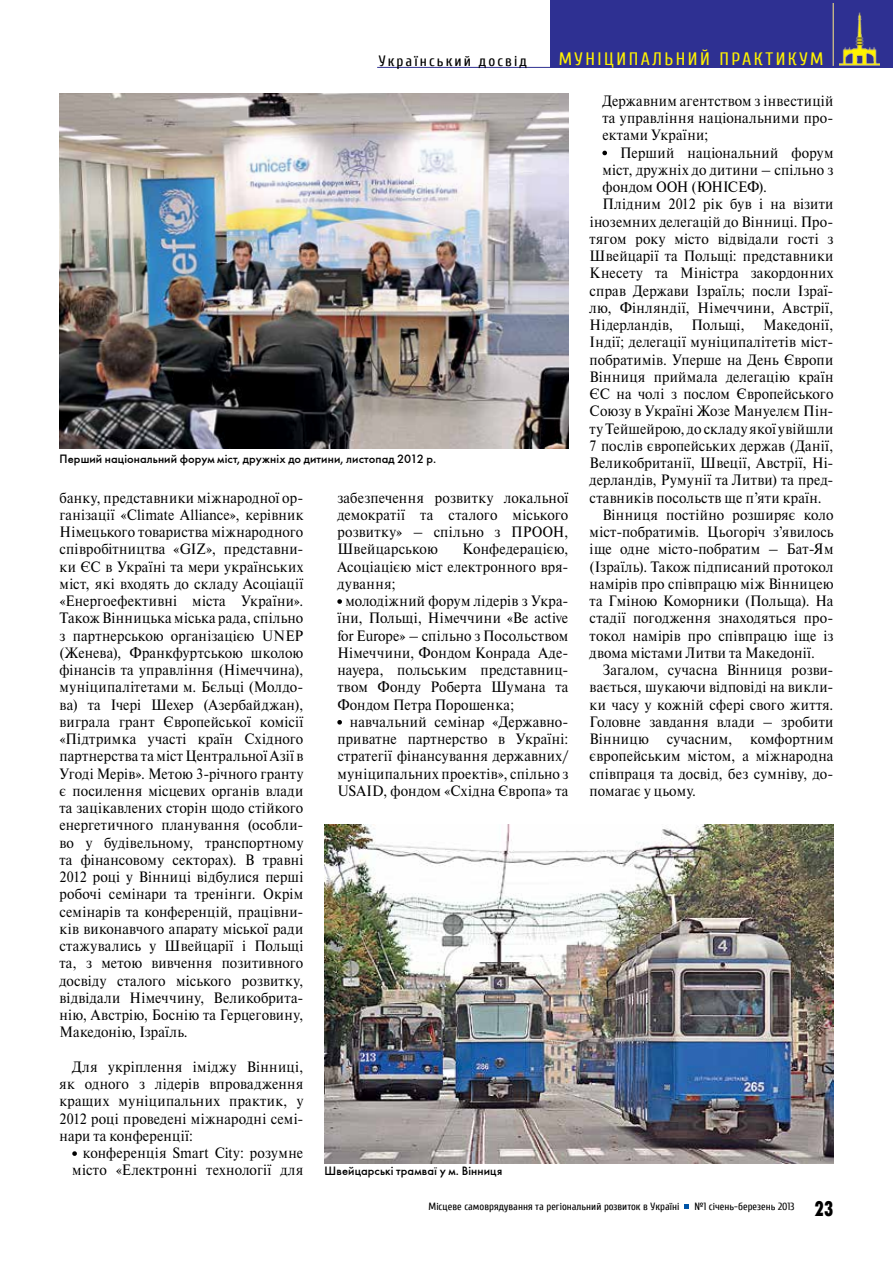
<style>
.page{position:relative;width:893px;height:1263px;background:#fff}
.page>*{position:absolute;margin:0;border:0;box-sizing:border-box;transform-origin:0 0}
.t1{font:21px "Futuris X Cond CTT";color:#000}
.t2{font:18px "Cuprum";letter-spacing:.14em;color:#fff200}
.t3{font:15px/17.2px "Newton 7 C";letter-spacing:.015em;color:#000;text-align:justify;scale:.93 1}
.t4{font:15px "Newton 7 C";letter-spacing:-.005em;color:#000;scale:.93 1}
.t5{font:15px "Cuprum";letter-spacing:.14em;color:#000}
.t6{font:15px "Newton 7 C";letter-spacing:.04em;color:#000;scale:.93 1}
.t7{font:12px "Futuris C";letter-spacing:.01em;color:#000}
.t8{font:10.5px "Cuprum";color:#000}
</style>
<div class="page">
<hr style="left:377px;top:67px;width:173px;height:1px;background:#2e3092">
<div style="left:550px;top:0;width:343px;height:68px;background:#2e3092"></div>
<hr style="left:833px;top:3px;width:1px;height:63px;background:#ffea82">
<img style="left:839px;top:12px;width:41px;height:54px">
<svg style="left:685px;top:1204px;width:4px;height:5px"></svg>
<svg style="left:72px;top:1151px;width:5px;height:5px"></svg>
<svg style="left:337px;top:599px;width:5px;height:5px"></svg>
<svg style="left:337px;top:720px;width:5px;height:5px"></svg>
<svg style="left:602px;top:151px;width:5px;height:4px"></svg>
<img style="left:325px;top:824px;width:508px;height:339px">
<img style="left:60px;top:94px;width:508px;height:355px">
<p class="t5" style="left:379px;top:52px;width:150px">український досвід</p>
<p class="t2" style="left:559px;top:49px;width:266px">муніципальний практикум</p>
<p class="t7" style="left:60px;top:452px;width:378px">Перший національний форум міст, дружніх до дитини, листопад 2012 р.</p>
<p class="t3" style="left:60px;top:489px;width:264px;text-align:left">банку, представники міжнародної ор&shy;ганізації «Climatе Alliance», керівник Німецького товариства міжнародного співробітництва «GIZ», представни&shy;ки ЄС в Україні та мери українських міст, які входять до складу Асоціації «Енергоефективні міста України».<br>Також Вінницька міська рада, спільно з партнерською організацією UNEP (Женева), Франкфуртською школою фінансів та управління (Німеччина), муніципалітетами м. Бєльці (Молдо&shy;ва) та Ічері Шехер (Азербайджан), виграла грант Європейської комісії «Підтримка участі країн Східного партнерства та міст Центральної Азії в Угоді Мерів». Метою 3-річного гранту є посилення місцевих органів влади та зацікавлених сторін щодо стійкого енергетичного планування (особли&shy;во у будівельному, транспортному та фінансовому секторах). В травні 2012 році у Вінниці відбулися перші робочі семінари та тренінги. Окрім семінарів та конференцій, працівни&shy;ків виконавчого апарату міської ради стажувались у Швейцарії і Польщі та, з метою вивчення позитивного досвіду сталого міського розвитку, відвідали Німеччину, Великобрита&shy;нію, Австрію, Боснію та Герцеговину, Македонію, Ізраїль.</p>
<p class="t3" style="left:60px;top:1058px;width:264px;text-indent:13px">Для укріплення іміджу Вінниці, як одного з лідерів впровадження кращих муніципальних практик, у 2012 році проведені міжнародні семі&shy;нари та конференції:</p>
<p class="t3" style="left:72px;top:1144px;width:250px;text-align:right">конференція Smart City: розумне місто «Електронні технології для</p>
<p class="t3" style="left:337px;top:489px;width:250px">забезпечення розвитку локальної демократії та сталого міського розвитку» – спільно з ПРООН, Швейцарською</p>
<p class="t3" style="left:463px;top:541px;width:115px">Конфедерацією,</p>
<p class="t3" style="left:337px;top:558px;width:250px">Асоціацією міст електронного вря-</p>
<p class="t6" style="left:337px;top:575px;width:64px">дування;</p>
<p class="t3" style="left:345px;top:592px;width:241px">молодіжний форум лідерів з Укра-</p>
<p class="t3" style="left:337px;top:610px;width:250px">їни, Польщі, Німеччини «Be active</p>
<p class="t3" style="left:337px;top:627px;width:250px">for Europe» – спільно з Посольством</p>
<p class="t3" style="left:337px;top:644px;width:250px">Німеччини, Фондом Конрада Аде-</p>
<p class="t3" style="left:337px;top:661px;width:248px">науера, польським представниц-</p>
<p class="t3" style="left:337px;top:679px;width:250px">твом Фонду Роберта Шумана та</p>
<p class="t3" style="left:337px;top:696px;width:192px">Фондом Петра Порошенка;</p>
<p class="t3" style="left:350px;top:713px;width:237px">навчальний семінар «Державно-</p>
<p class="t3" style="left:337px;top:730px;width:250px">приватне партнерство в Україні:</p>
<p class="t3" style="left:337px;top:748px;width:250px">стратегії фінансування державних/</p>
<p class="t3" style="left:337px;top:765px;width:250px">муніципальних проектів», спільно з</p>
<p class="t3" style="left:337px;top:782px;width:250px">USAID, фондом «Східна Європа» та</p>
<p class="t7" style="left:325px;top:1164px;width:179px">Швейцарські трамваї у м. Вінниця</p>
<p class="t3" style="left:602px;top:92px;width:250px">Державним агентством з інвестицій та управління національними про&shy;ектами України;</p>
<p class="t3" style="left:620px;top:144px;width:231px">Перший національний форум</p>
<p class="t3" style="left:602px;top:161px;width:250px">міст, дружніх до дитини – спільно з</p>
<p class="t4" style="left:602px;top:179px;width:179px">фондом ООН (ЮНІСЕФ).</p>
<p class="t3" style="left:602px;top:196px;width:250px">Плідним 2012 рік був і на візити</p>
<p class="t3" style="left:590px;top:213px;width:264px">іноземних делегацій до Вінниці. Про-</p>
<p class="t3" style="left:590px;top:230px;width:264px">тягом року місто відвідали гості з</p>
<p class="t3" style="left:590px;top:247px;width:264px">Швейцарії та Польщі: представники</p>
<p class="t3" style="left:590px;top:265px;width:264px">Кнесету та Міністра закордонних</p>
<p class="t3" style="left:590px;top:282px;width:264px">справ Держави Ізраїль; посли Ізраї-</p>
<p class="t3" style="left:590px;top:299px;width:264px">лю, Фінляндії, Німеччини, Австрії,</p>
<p class="t3" style="left:590px;top:316px;width:264px">Нідерландів, Польщі, Македонії,</p>
<p class="t3" style="left:590px;top:334px;width:264px">Індії; делегації муніципалітетів міст-</p>
<p class="t3" style="left:590px;top:351px;width:264px">побратимів. Уперше на День Європи</p>
<p class="t3" style="left:590px;top:368px;width:264px">Вінниця приймала делегацію країн</p>
<p class="t3" style="left:590px;top:385px;width:264px">ЄС на чолі з послом Європейського</p>
<p class="t3" style="left:590px;top:403px;width:264px">Союзу в Україні Жозе Мануелєм Пін-</p>
<p class="t3" style="left:590px;top:420px;width:264px">ту Тейшейрою, до складу якої увійшли</p>
<p class="t3" style="left:590px;top:437px;width:264px">7 послів європейських держав (Данії,</p>
<p class="t3" style="left:590px;top:454px;width:264px">Великобританії, Швеції, Австрії, Ні-</p>
<p class="t3" style="left:590px;top:472px;width:264px">дерландів, Румунії та Литви) та пред-</p>
<p class="t3" style="left:590px;top:489px;width:251px">ставників посольств ще п’яти країн.</p>
<p class="t3" style="left:602px;top:506px;width:250px">Вінниця постійно розширяє коло</p>
<p class="t3" style="left:590px;top:523px;width:264px">міст-побратимів. Цьогоріч з’явилось</p>
<p class="t3" style="left:590px;top:541px;width:264px">іще одне місто-побратим – Бат-Ям</p>
<p class="t3" style="left:590px;top:558px;width:264px">(Ізраїль). Також підписаний протокол</p>
<p class="t3" style="left:590px;top:575px;width:264px">намірів про співпрацю між Вінницею</p>
<p class="t3" style="left:590px;top:592px;width:264px">та Гміною Коморники (Польща). На</p>
<p class="t3" style="left:590px;top:610px;width:264px">стадії погодження знаходяться про-</p>
<p class="t3" style="left:590px;top:627px;width:264px">токол намірів про співпрацю іще із</p>
<p class="t3" style="left:590px;top:644px;width:244px">двома містами Литви та Македонії.</p>
<p class="t3" style="left:602px;top:661px;width:250px">Загалом, сучасна Вінниця розви-</p>
<p class="t3" style="left:590px;top:679px;width:264px">вається, шукаючи відповіді на викли-</p>
<p class="t3" style="left:590px;top:696px;width:264px">ки часу у кожній сфері свого життя.</p>
<p class="t3" style="left:590px;top:713px;width:264px">Головне завдання влади – зробити</p>
<p class="t3" style="left:590px;top:730px;width:264px">Вінницю сучасним, комфортним</p>
<p class="t3" style="left:590px;top:748px;width:264px">європейським містом, а міжнародна</p>
<p class="t3" style="left:590px;top:765px;width:264px">співпраця та досвід, без сумніву, до-</p>
<p class="t3" style="left:590px;top:782px;width:116px">помагає у цьому.</p>
<p class="t8" style="left:429px;top:1200px;width:252px">Місцеве самоврядування та регіональний розвиток в Україні</p>
<p class="t8" style="left:694px;top:1200px;width:102px">№1 січень-березень 2013</p>
<h1 class="t1" style="left:815px;top:1197px;width:20px">23</h1>
</div>
